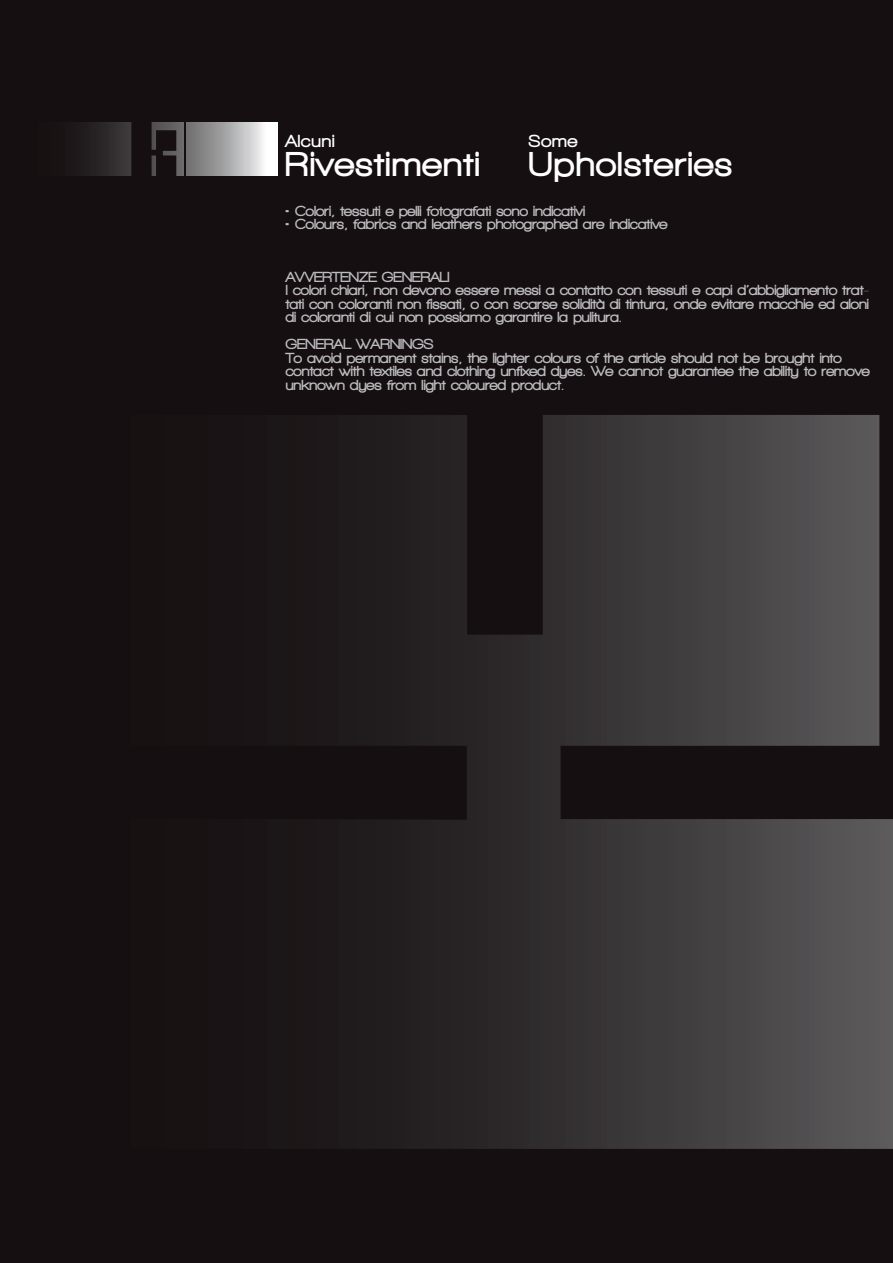
<style>
.page{position:relative;width:893px;height:1263px;background:#160f11}
.page>*{position:absolute;margin:0;border:0;box-sizing:border-box;transform-origin:0 0}
.t1{font:900 35.4px "Walkway";letter-spacing:.05em;color:#fff}
.t2{font:900 18px "Walkway";letter-spacing:.05em;color:#fff}
.t3{font:900 15px/13.5px "Walkway";color:#bcbdc0}
</style>
<div class="page">
<svg style="left:78px;top:122px;width:199px;height:54px;background:#807f80"></svg>
<svg style="left:131px;top:122px;width:45px;height:54px"></svg>
<hr style="left:184px;top:121px;width:2px;height:55px;background:#160f11">
<svg style="left:339px;top:415px;width:554px;height:734px"></svg>
<p class="t2" style="left:285px;top:132px;width:51px">Alcuni</p>
<h1 class="t1" style="left:285px;top:145px;width:196px">Rivestimenti</h1>
<p class="t2" style="left:529px;top:132px;width:50px">Some</p>
<h1 class="t1" style="left:529px;top:145px;width:204px">Upholsteries</h1>
<p class="t3" style="left:285px;top:204px;width:301px">• Colori, tessuti e pelli fotografati sono indicativi</p>
<p class="t3" style="left:285px;top:217px;width:383px">• Colours, fabrics and leathers photographed are indicative</p>
<p class="t3" style="left:286px;top:270px;width:585px">AVVERTENZE GENERALI<br>I colori chiari, non devono essere messi a contatto con tessuti e capi d’abbigliamento trat&shy;tati con coloranti non fissati, o con scarse solidità di tintura, onde evitare macchie ed aloni di coloranti di cui non possiamo garantire la pulitura.</p>
<p class="t3" style="left:286px;top:337px;width:585px">GENERAL WARNINGS<br>To avoid permanent stains, the lighter colours of the article should not be brought into contact with textiles and clothing unfixed dyes. We cannot guarantee the ability to remove unknown dyes from light coloured product.</p>
</div>
